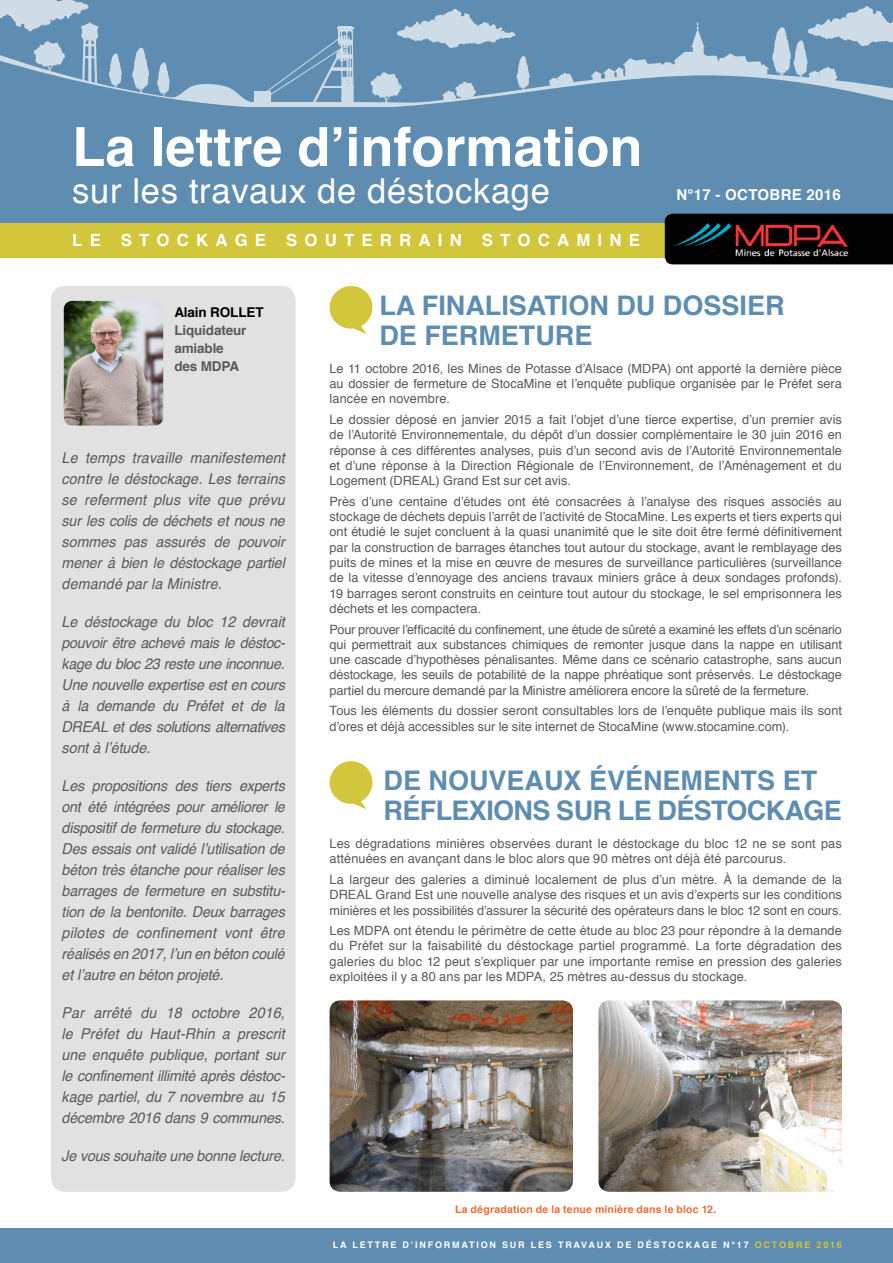
<style>
.page{position:relative;width:893px;height:1263px;background:#fff}
.page>*{position:absolute;margin:0;border:0;box-sizing:border-box;transform-origin:0 0}
.t1{font:700 54px "Helvetica";color:#fff}
.t2{font:34.5px "Helvetica";letter-spacing:.02em;color:#fff}
.t3{font:700 27px "Helvetica";letter-spacing:-.01em;color:#5e8db1}
.t4{font:700 16.8px "Helvetica";letter-spacing:.43em;color:#fff}
.t5{font:italic 15px/21px "Helvetica";letter-spacing:-.01em;color:#58595b;text-align:justify;scale:.95 1}
.t6{font:700 15px "Helvetica";letter-spacing:.02em;color:#fff}
.t7{font:700 13.5px/18px "Helvetica";letter-spacing:-.01em;color:#58595b}
.t8{font:700 13.5px "Helvetica";letter-spacing:-.01em;color:#000}
.t9{font:12.75px/15.3px "Helvetica";color:#58595b;text-align:justify}
.t10{font:700 10.5px "Helvetica";letter-spacing:.02em;color:#e66e39}
.t11{font:700 9px "Helvetica";letter-spacing:.2em;color:#fff}
.s1{color:#d2c63c}
</style>
<div class="page">
<div style="left:0;top:0;width:893px;height:256px;background:#5e8db1"></div>
<div style="left:0;top:223px;width:893px;height:34px;background:#d2c63c"></div>
<svg style="left:92px;top:72px;width:801px;height:29px"></svg>
<svg style="left:549px;top:73px;width:25px;height:13px"></svg>
<svg style="left:591px;top:6px;width:302px;height:76px"></svg>
<svg style="left:132px;top:47px;width:17px;height:47px"></svg>
<svg style="left:109px;top:53px;width:13px;height:36px"></svg>
<svg style="left:0;top:0;width:99px;height:84px"></svg>
<svg style="left:157px;top:9px;width:373px;height:97px"></svg>
<div style="left:51px;top:286px;width:245px;height:906px;background:#e1e1e2;border-radius:14px"></div>
<div style="left:0;top:1229px;width:893px;height:34px;background:#5e8db1"></div>
<img style="left:665px;top:214px;width:228px;height:50px">
<svg style="left:329px;top:286px;width:44px;height:48px"></svg>
<img style="left:64px;top:301px;width:99px;height:125px">
<svg style="left:329px;top:761px;width:44px;height:48px"></svg>
<img style="left:330px;top:1000px;width:243px;height:192px">
<img style="left:598px;top:1000px;width:244px;height:192px">
<h1 class="t1" style="left:72px;top:103px;width:572px">La lettre d’information</h1>
<h2 class="t2" style="left:72px;top:164px;width:479px">sur les travaux de déstockage</h2>
<h3 class="t4" style="left:72px;top:227px;width:569px">LE STOCKAGE SOUTERRAIN STOCAMINE</h3>
<p class="t6" style="left:676px;top:183px;width:166px">N°17 - octobre 2016</p>
<p class="t8" style="left:174px;top:302px;width:91px">Alain Rollet</p>
<p class="t7" style="left:174px;top:322px;width:74px">Liquidateur amiable des MD PA</p>
<p class="t5" style="left:62px;top:448px;width:236px">Le temps travaille manifestement contre le déstockage. Les terrains se referment plus vite que prévu sur les colis de déchets et nous ne sommes pas assurés de pouvoir mener à bien le déstockage partiel demandé par la Ministre.</p>
<p class="t5" style="left:62px;top:612px;width:237px">Le déstockage du bloc 12 devrait pouvoir être achevé mais le déstoc&shy;kage du bloc 23 reste une inconnue.<br>Une nouvelle expertise est en cours à la demande du Préfet et de la DREAL et des solutions alternatives sont à l’étude.</p>
<p class="t5" style="left:62px;top:776px;width:237px">Les propositions des tiers experts ont été intégrées pour améliorer le dispositif de fermeture du stockage.<br>Des essais ont validé l’utilisation de béton très étanche pour réaliser les barrages de fermeture en substitu&shy;tion de la bentonite. Deux barrages pilotes de confinement vont être réalisés en 2017, l’un en béton coulé et l’autre en béton projeté.</p>
<p class="t5" style="left:62px;top:1003px;width:237px">Par arrêté du 18 octobre 2016, le Préfet du Haut-Rhin a prescrit une enquête publique, portant sur le confinement illimité après déstoc&shy;kage partiel, du 7 novembre au 15 décembre 2016 dans 9 communes.</p>
<p class="t5" style="left:62px;top:1146px;width:236px">Je vous souhaite une bonne lecture.</p>
<h3 class="t3" style="left:379px;top:283px;width:59px">LA FINA</h3>
<h3 class="t3" style="left:485px;top:283px;width:33px">LISATION</h3>
<h3 class="t3" style="left:616px;top:283px;width:65px">DU DOSSIER</h3>
<h3 class="t3" style="left:379px;top:313px;width:65px">DE FERMETURE</h3>
<p class="t9" style="left:330px;top:361px;width:514px">Le 11 octobre 2016, les Mines de Potasse d’Alsace (MDPA) ont apporté la dernière pièce au dossier de fermeture de StocaMine et l’enquête publique organisée par le Préfet sera lancée en novembre.</p>
<p class="t9" style="left:330px;top:412px;width:514px">Le dossier déposé en janvier 2015 a fait l’objet d’une tierce expertise, d’un premier avis de l’Autorité Environnementale, du dépôt d’un dossier complémentaire le 30 juin 2016 en réponse à ces différentes analyses, puis d’un second avis de l’Autorité Environnementale et d’une réponse à la Direction Régionale de l’Environnement, de l’Aménagement et du Logement (DREAL) Grand Est sur cet avis.</p>
<p class="t9" style="left:330px;top:494px;width:514px">Près d’une centaine d’études ont été consacrées à l’analyse des risques associés au stockage de déchets depuis l’arrêt de l’activité de StocaMine. Les experts et tiers experts qui ont étudié le sujet concluent à la quasi unanimité que le site doit être fermé définitivement par la construction de barrages étanches tout autour du stockage, avant le remblayage des puits de mines et la mise en œuvre de mesures de surveillance particulières (surveillance de la vitesse d’ennoyage des anciens travaux miniers grâce à deux sondages profonds).<br>19 barrages seront construits en ceinture tout autour du stockage, le sel emprisonnera les déchets et les compactera.</p>
<p class="t9" style="left:330px;top:622px;width:514px">Pour prouver l’efficacité du confinement, une étude de sûreté a examiné les effets d’un scénario qui permettrait aux substances chimiques de remonter jusque dans la nappe en utilisant une cascade d’hypothèses pénalisantes. Même dans ce scénario catastrophe, sans aucun déstockage, les seuils de potabilité de la nappe phréatique sont préservés. Le déstockage partiel du mercure demandé par la Ministre améliorera encore la sûreté de la fermeture.</p>
<p class="t9" style="left:330px;top:704px;width:514px">Tous les éléments du dossier seront consultables lors de l’enquête publique mais ils sont d’ores et déjà accessibles sur le site internet de StocaMine (www.stocamine.com).</p>
<h3 class="t3" style="left:379px;top:758px;width:12px">DE</h3>
<h3 class="t3" style="left:429px;top:758px;width:20px">NOUVEAUX</h3>
<h3 class="t3" style="left:589px;top:758px;width:20px">ÉVÉNEMENTS</h3>
<h3 class="t3" style="left:783px;top:758px;width:17px">ET</h3>
<h3 class="t3" style="left:384px;top:788px;width:18px">RÉF</h3>
<h3 class="t3" style="left:436px;top:788px;width:33px">LEXIONS</h3>
<h3 class="t3" style="left:556px;top:788px;width:19px">SUR</h3>
<h3 class="t3" style="left:618px;top:788px;width:59px">LE DÉSTOCKAGE</h3>
<p class="t9" style="left:330px;top:836px;width:514px">Les dégradations minières observées durant le déstockage du bloc 12 ne se sont pas atténuées en avançant dans le bloc alors que 90 mètres ont déjà été parcourus.</p>
<p class="t9" style="left:330px;top:872px;width:514px">La largeur des galeries a diminué localement de plus d’un mètre. À la demande de la DREAL Grand Est une nouvelle analyse des risques et un avis d’experts sur les conditions minières et les possibilités d’assurer la sécurité des opérateurs dans le bloc 12 sont en cours.</p>
<p class="t9" style="left:330px;top:923px;width:514px">Les MDPA ont étendu le périmètre de cette étude au bloc 23 pour répondre à la demande du Préfet sur la faisabilité du déstockage partiel programmé. La forte dégradation des galeries du bloc 12 peut s’expliquer par une importante remise en pression des galeries exploitées il y a 80 ans par les MDPA, 25 mètres au-dessus du stockage.</p>
<p class="t10" style="left:455px;top:1201px;width:263px">La dégradation de la tenue minière dans le bloc 12.</p>
<p class="t11" style="left:333px;top:1238px;width:511px">La l ettre d’information sur l es travaux de déstockage n°17 <span class="s1">octobre 2016</span></p>
</div>
